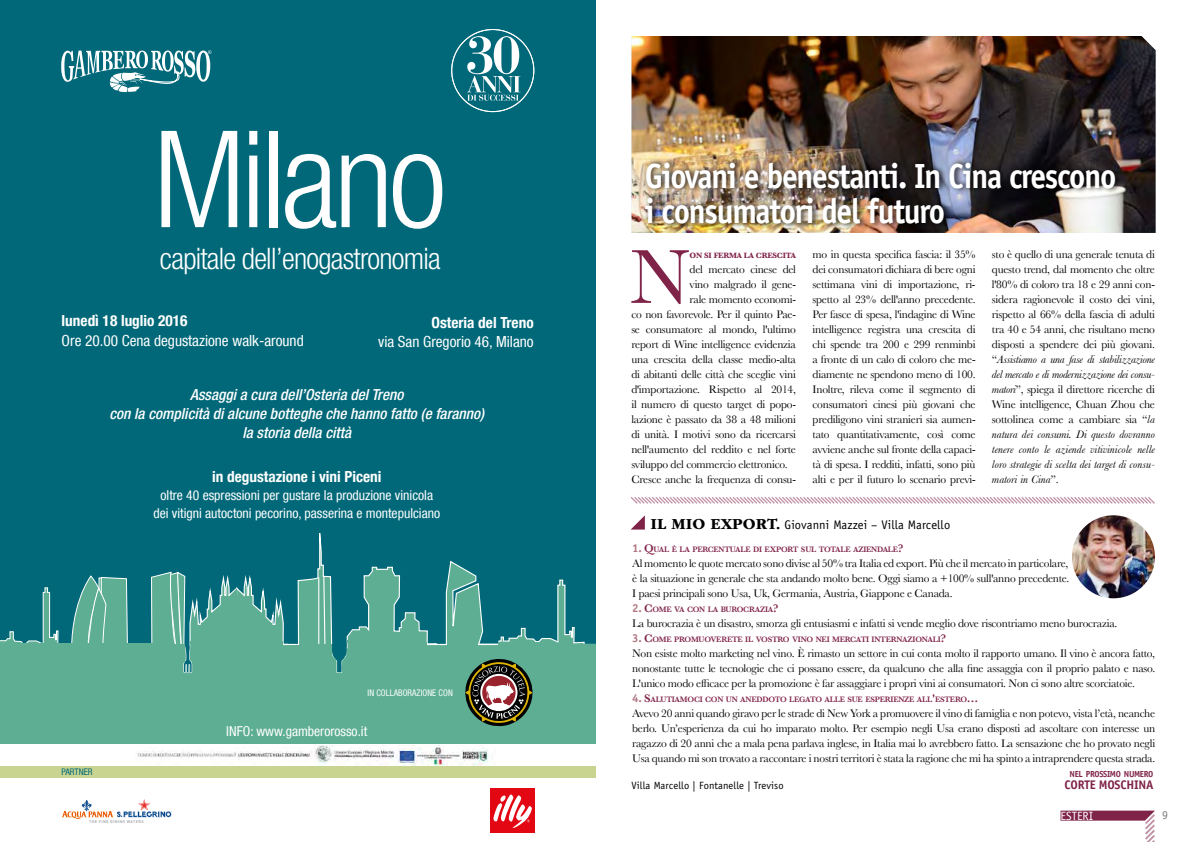
<style>
.page{position:relative;width:1191px;height:842px;background:#fff}
.page>*{position:absolute;margin:0;border:0;box-sizing:border-box;transform-origin:0 0}
.t1{font:300 condensed 134.8px "Helvetica Neue LT Com";letter-spacing:-.035em;color:#fff}
.t2{font:79.5px "Baskerville";color:#802349}
.t3{font:700 35px/35px "Officina Sans Std";letter-spacing:-.04em;color:#fff;scale:.9 1}
.t4{font:300 condensed 29.7px "Helvetica Neue LT Com";letter-spacing:-.025em;color:#fff}
.t5{font:italic 500 condensed 15.3px/19.1px "Helvetica Neue LT Com";color:#fff;text-align:center}
.t6{font:700 condensed 15.3px "Helvetica Neue LT Com";color:#fff}
.t7{font:condensed 15.3px "Helvetica Neue LT Com";color:#fff}
.t8{font:condensed 13.6px/18.2px "Helvetica Neue LT Com";color:#fff;text-align:center}
.t9{font:12.5px "Officina Sans Std";letter-spacing:.01em;color:#000}
.t10{font:700 12.5px "Officina Sans Std";letter-spacing:-.02em;color:#802349}
.t11{font:12px "Officina Sans Std";color:#fff}
.t12{font:12px "Officina Sans Std";color:#7b7c7e}
.t13{font:11.5px/15px "Baskerville";letter-spacing:-.02em;color:#000;text-align:justify}
.t14{font:10.5px "Officina Sans Std";letter-spacing:.01em;color:#000}
.t15{font:condensed 9.1px "Helvetica Neue LT Com";letter-spacing:.01em;color:#fff;scale:.95 1}
.t16{font:condensed 9.1px "Helvetica Neue LT Com";color:#006878}
.t17{font:700 8.8px "Officina Sans Std";letter-spacing:-.045em;color:#802349}
.t18{font:600 8.1px "Baskerville";letter-spacing:-.03em;color:#802349}
.t19{font:700 8.1px "Baskerville";letter-spacing:-.03em;color:#802349}
.t20{font:700 3.9px "DIN";letter-spacing:.085em;color:#aaacb1}
.s1{font-style:italic}
.s2{font-family:"ITC Garamond Std";font-weight:700;font-size:16px}
.s3{font-family:"Officina Sans Std";font-weight:700;font-size:11.5px;color:#b07783}
.s4{font-size:11.5px}
</style>
<div class="page">
<img style="left:631px;top:36px;width:524px;height:197px">
<svg style="left:1060px;top:811px;width:95px;height:31px"></svg>
<svg style="left:630px;top:497px;width:525px;height:7px"></svg>
<svg style="left:630px;top:515px;width:15px;height:15px"></svg>
<img style="left:1072px;top:515px;width:83px;height:83px;border-radius:42px">
<div style="left:642px;top:157px;width:481px;height:72px;background:#000;opacity:.63"></div>
<div style="left:0;top:0;width:595px;height:766px;background:#006878"></div>
<svg style="left:61px;top:50px;width:150px;height:42px"></svg>
<div style="left:0;top:767px;width:595px;height:11px;background:#cad491"></div>
<svg style="left:62px;top:799px;width:110px;height:20px"></svg>
<div style="left:490px;top:788px;width:45px;height:44px;background:#e30613"></div>
<svg style="left:493px;top:794px;width:39px;height:34px"></svg>
<div style="left:0;top:744px;width:595px;height:21px;background:#fff"></div>
<img style="left:136px;top:745px;width:360px;height:21px">
<div style="left:451px;top:29px;width:83px;height:83px;border:1px solid #fff;border-radius:50%"></div>
<svg style="left:467px;top:36px;width:53px;height:65px"></svg>
<div style="left:0;top:644px;width:595px;height:99px;background:#5eae93"></div>
<div style="left:292px;top:645px;width:40px;height:9px;background:#5eae93"></div>
<div style="left:417px;top:648px;width:151px;height:7px;background:#5eae93"></div>
<svg style="left:297px;top:533px;width:141px;height:140px"></svg>
<div style="left:522px;top:645px;width:73px;height:32px;background:#5eae93"></div>
<svg style="left:0;top:571px;width:288px;height:103px"></svg>
<div style="left:0;top:644px;width:159px;height:38px;background:#5eae93"></div>
<svg style="left:445px;top:560px;width:140px;height:166px"></svg>
<h1 class="t1" style="left:153px;top:102px;width:295px">Milano</h1>
<h3 class="t4" style="left:160px;top:241px;width:282px">capitale dell’enogastronomia</h3>
<h3 class="t6" style="left:62px;top:312px;width:127px">lunedì 18 luglio 2016</h3>
<h3 class="t7" style="left:62px;top:331px;width:244px">Ore 20.00 Cena degustazione walk-around</h3>
<h3 class="t6" style="left:431px;top:313px;width:104px">Osteria del Treno</h3>
<h3 class="t7" style="left:378px;top:332px;width:157px">via San Gregorio 46, Milano</h3>
<h3 class="t5" style="left:109px;top:385px;width:376px">Assaggi a cura dell’Osteria del Treno<br>con la complicità di alcune botteghe che hanno fatto (e faranno) la storia della città</h3>
<h3 class="t6" style="left:212px;top:467px;width:171px">in degustazione i vini Piceni</h3>
<p class="t8" style="left:153px;top:486px;width:288px">oltre 40 espressioni per gustare la produzione vinicola dei vitigni autoctoni pecorino, passerina e montepulciano</p>
<p class="t15" style="left:367px;top:688px;width:91px">IN COllAbORAzIONE CON</p>
<p class="t16" style="left:61px;top:766px;width:33px">PARTNER</p>
<p class="t20" style="left:89px;top:819px;width:56px">THE FINE DINING WATERS</p>
<p class="t8" style="left:226px;top:722px;width:142px">INFO: www.gamberorosso.it</p>
<h3 class="t3" style="left:645px;top:159px;width:525px">Giovani e benestanti. In Cina crescono i consumatori del futuro</h3>
<h2 class="t2" style="left:630px;top:230px;width:61px">N</h2>
<p class="t19" style="left:689px;top:250px;width:108px">ON SI FERMA LA CRESCITA</p>
<p class="t13" style="left:689px;top:261px;width:108px">del mercato cinese del</p>
<p class="t13" style="left:689px;top:276px;width:108px">vino malgrado il gene-</p>
<p class="t13" style="left:689px;top:291px;width:108px">rale momento economi-</p>
<p class="t13" style="left:631px;top:306px;width:166px">co non favorevole. Per il quinto Pae-</p>
<p class="t13" style="left:631px;top:321px;width:166px">se consumatore al mondo, l'ultimo</p>
<p class="t13" style="left:631px;top:336px;width:166px">report di Wine intelligence evidenzia</p>
<p class="t13" style="left:631px;top:351px;width:166px">una crescita della classe medio-alta</p>
<p class="t13" style="left:631px;top:366px;width:166px">di abitanti delle città che sceglie vini</p>
<p class="t13" style="left:631px;top:381px;width:166px">d'importazione. Rispetto al 2014,</p>
<p class="t13" style="left:631px;top:396px;width:166px">il numero di questo target di popo-</p>
<p class="t13" style="left:631px;top:411px;width:166px">lazione è passato da 38 a 48 milioni</p>
<p class="t13" style="left:631px;top:426px;width:166px">di unità. I motivi sono da ricercarsi</p>
<p class="t13" style="left:631px;top:441px;width:166px">nell'aumento del reddito e nel forte</p>
<p class="t13" style="left:631px;top:456px;width:158px">sviluppo del commercio elettronico.</p>
<p class="t13" style="left:631px;top:471px;width:166px">Cresce anche la frequenza di consu-</p>
<p class="t13" style="left:812px;top:246px;width:164px">mo in questa specifica fascia: il 35% dei consumatori dichiara di bere ogni settimana vini di importazione, ri&shy;spetto al 23% dell'anno precedente.<br>Per fasce di spesa, l'indagine di Wine intelligence registra una crescita di chi spende tra 200 e 299 renminbi a fronte di un calo di coloro che me&shy;diamente ne spendono meno di 100.<br>Inoltre, rileva come il segmento di consumatori cinesi più giovani che prediligono vini stranieri sia aumen&shy;tato quantitativamente, così come avviene anche sul fronte della capaci&shy;tà di spesa. I redditi, infatti, sono più alti e per il futuro lo scenario previ-</p>
<p class="t13" style="left:992px;top:246px;width:164px">sto è quello di una generale tenuta di questo trend, dal momento che oltre l'80% di coloro tra 18 e 29 anni con&shy;sidera ragionevole il costo dei vini, rispetto al 66% della fascia di adulti tra 40 e 54 anni, che risultano meno disposti a spendere dei più giovani. “<span class="s1">Assistiamo a una fase di stabilizzazione del mercato e di modernizzazione dei consu&shy;matori</span>”, spiega il direttore ricerche di Wine intelligence, Chuan Zhou che sottolinea come a cambiare sia “<span class="s1">la natura dei consumi. Di questo dovranno tenere conto le aziende vitivinicole nelle loro strategie di scelta dei target di consu&shy;matori in Cina</span>”.</p>
<p class="t9" style="left:650px;top:518px;width:301px"><span class="s2">IL MIO EXPORT.</span> Giovanni Mazzei – Villa Marcello</p>
<p class="t18" style="left:632px;top:544px;width:272px"><span class="s3">1.</span> <span class="s4">Q</span>UAL È LA PERCENTUALE DI EXPORT SUL TOTALE AZIENDALE<span class="s4">?</span></p>
<p class="t13" style="left:632px;top:555px;width:438px">Al momento le quote mercato sono divise al 50% tra Italia ed export. Più che il mercato in particolare, è la situazione in generale che sta andando molto bene. Oggi siamo a +100% sull'anno precedente.<br>I paesi principali sono Usa, Uk, Germania, Austria, Giappone e Canada.</p>
<p class="t18" style="left:632px;top:604px;width:148px"><span class="s3">2.</span> <span class="s4">C</span> OME VA CON LA BUROCRAZIA<span class="s4">?</span></p>
<p class="t13" style="left:632px;top:615px;width:487px">La burocrazia è un disastro, smorza gli entusiasmi e infatti si vende meglio dove riscontriamo meno burocrazia.</p>
<p class="t18" style="left:632px;top:634px;width:315px"><span class="s3">3.</span> <span class="s4">C</span> OME PROMUOVERETE IL VOSTRO VINO NEI MERCATI INTERNAZIONALI<span class="s4">?</span></p>
<p class="t13" style="left:632px;top:645px;width:524px">Non esiste molto marketing nel vino. È rimasto un settore in cui conta molto il rapporto umano. Il vino è ancora fatto, nonostante tutte le tecnologie che ci possano essere, da qualcuno che alla fine assaggia con il proprio palato e naso.<br>L'unico modo efficace per la promozione è far assaggiare i propri vini ai consumatori. Non ci sono altre scorciatoie.</p>
<p class="t18" style="left:632px;top:694px;width:348px"><span class="s3">4.</span> <span class="s4">S</span>ALUTIAMOCI CON UN ANEDDOTO LEGATO ALLE SUE ESPERIENZE ALL<span class="s4">'</span>ESTERO<span class="s4">…</span></p>
<p class="t13" style="left:632px;top:705px;width:524px">Avevo 20 anni quando giravo per le strade di New York a promuovere il vino di famiglia e non potevo, vista l’età, neanche berlo. Un’esperienza da cui ho imparato molto. Per esempio negli Usa erano disposti ad ascoltare con interesse un ragazzo di 20 anni che a mala pena parlava inglese, in Italia mai lo avrebbero fatto. La sensazione che ho provato negli Usa quando mi son trovato a raccontare i nostri territori è stata la ragione che mi ha spinto a intraprendere questa strada.</p>
<p class="t14" style="left:631px;top:779px;width:154px">Villa Marcello | Fontanelle | Treviso</p>
<p class="t17" style="left:1069px;top:769px;width:85px">NEL PROSSIMO NUMERO</p>
<p class="t10" style="left:1064px;top:777px;width:89px">corte moschina</p>
<p class="t11" style="left:1060px;top:809px;width:34px">ESTERI</p>
<p class="t12" style="left:1162px;top:808px;width:7px">9</p>
</div>
